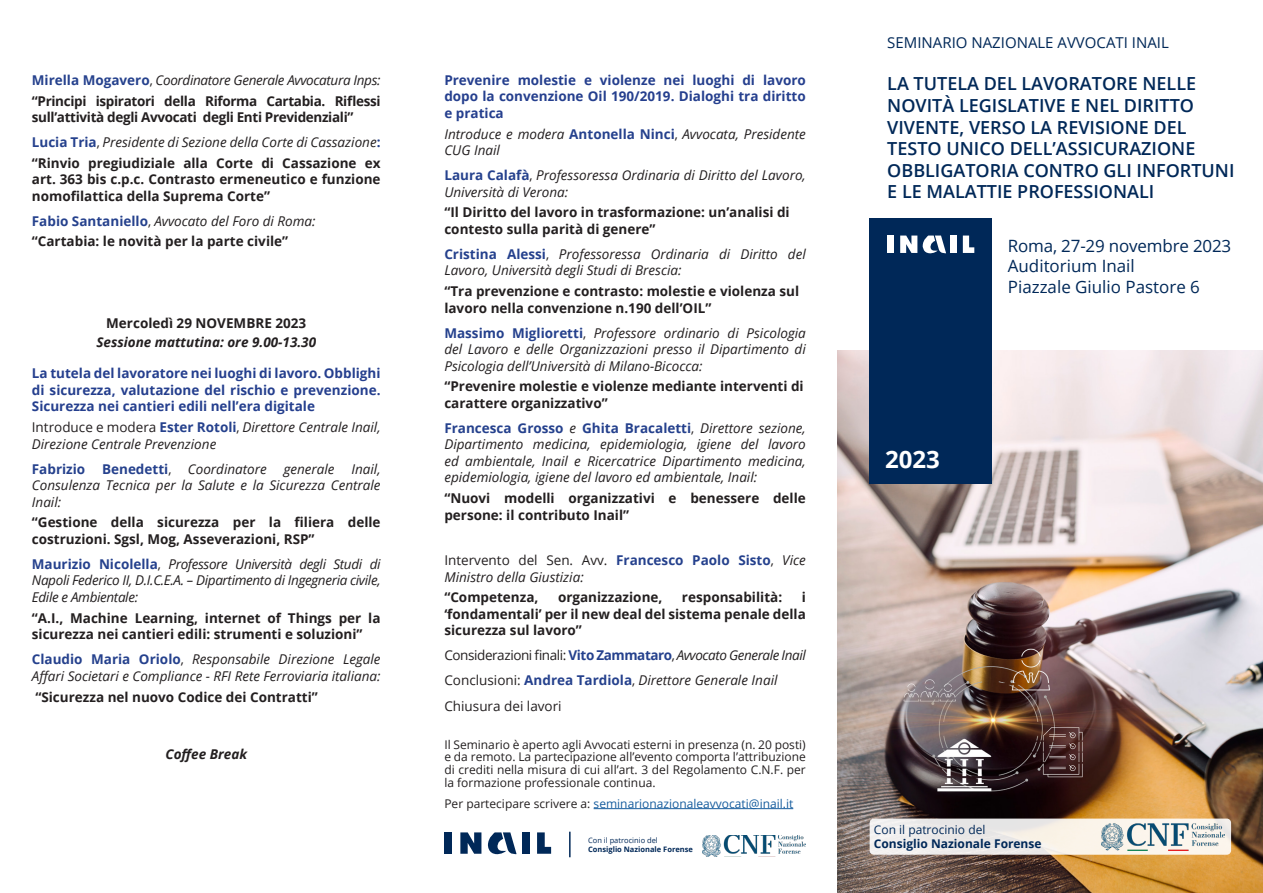
<style>
.page{position:relative;width:1263px;height:893px;background:#fff}
.page>*{position:absolute;margin:0;border:0;box-sizing:border-box;transform-origin:0 0}
.t1{font:700 24px "Open Sans";color:#fff}
.t2{font:600 18px/21.6px "Open Sans";color:#002858}
.t3{font:16.95px/20.4px "Open Sans";color:#002858}
.t4{font:15px "Open Sans";color:#002858}
.autore_intervento{font:italic 13.5px/16.5px "Open Sans";color:#231f20}
.titolo_argomento{font:700 13.5px/16.5px "Open Sans";color:#231f20}
.Stile_di_paragrafo_titolo_sessione{font:700 13.5px/16.5px "Open Sans";color:#253f8e;text-align:justify}
.titolo_argomento-2{font:700 13.5px/16.5px "Open Sans";letter-spacing:-.025em;color:#231f20}
.Paragrafo_semplice{font:italic 13.5px/16.5px "Open Sans";color:#231f20}
.Paragrafo_semplice-2{font:13.5px "Open Sans";letter-spacing:-.03em;color:#231f20}
.autore_intervento-2{font:italic 13.5px "Open Sans";letter-spacing:-.025em;color:#231f20}
.Stile_di_paragrafo_sessioni{font:italic 700 13.5px "Open Sans";color:#231f20}
.titolo_intervento_corsivo{font:700 13.5px "Open Sans";color:#231f20}
.giorno_e_data{font:700 13.5px "Open Sans";color:#231f20}
.Paragrafo_semplice-3{font:13.5px "Open Sans";color:#231f20}
.titolo_intervento_corsivo-2{font:12px/12.6px "Open Sans";color:#231f20;text-align:justify}
.titolo_intervento_corsivo-3{font:12px "Open Sans";color:#175d9e}
.t5{font:700 12px/14.4px "Open Sans";color:#002858}
.t6{font:700 7.5px/9px "Open Sans";color:#002858}
.s1{font-weight:700;font-style:normal;color:#25418d}
.s2{font-family:"Myriad Pro";font-style:normal}
.s3{font-style:normal}
.s4{font-weight:700;color:#25418d}
.s5{font-family:"Myriad Pro"}
.s6{font-style:italic}
.s7{color:#231f20}
.s8{font-weight:400}
</style>
<div class="page">
<img style="left:838px;top:351px;width:425px;height:542px">
<div style="left:870px;top:218px;width:122px;height:266px;background:#002858"></div>
<div style="left:887px;top:236px;width:6px;height:17px;background:#fff"></div>
<div style="left:951px;top:236px;width:6px;height:17px;background:#fff"></div>
<svg style="left:963px;top:236px;width:11px;height:17px"></svg>
<svg style="left:900px;top:236px;width:46px;height:18px"></svg>
<hr style="left:594px;top:808px;width:199px;height:1px;background:#175d9e">
<div style="left:870px;top:819px;width:361px;height:36px;background:#f1eee9;border-radius:4px"></div>
<img style="left:1101px;top:823px;width:124px;height:27px">
<div style="left:444px;top:832px;width:8px;height:22px;background:#002858"></div>
<div style="left:522px;top:832px;width:8px;height:22px;background:#002858"></div>
<svg style="left:537px;top:832px;width:14px;height:22px"></svg>
<svg style="left:460px;top:832px;width:21px;height:22px"></svg>
<svg style="left:488px;top:832px;width:29px;height:23px"></svg>
<img style="left:702px;top:835px;width:104px;height:22px">
<hr style="left:569px;top:832px;width:2px;height:25px;background:#002858">
<p class="autore_intervento-2" style="left:32px;top:71px;width:350px"><span class="s1">Mirella Mogavero</span><span class="s2">,</span> Coordinatore Generale Avvocatura Inps:</p>
<p class="titolo_argomento-2" style="left:32px;top:92px;width:350px">“Principi ispiratori della Riforma Cartabia. Riflessi sull’attività degli Avvocati degli Enti Previdenziali”</p>
<p class="autore_intervento" style="left:32px;top:133px;width:350px"><span class="s1">Lucia Tria</span><span class="s2">,</span> Presidente di Sezione della Corte di Cassazione<span class="s1">:</span></p>
<p class="titolo_argomento" style="left:32px;top:154px;width:350px;text-align:justify">“Rinvio pregiudiziale alla Corte di Cassazione ex art. 363 bis c.p.c. Contrasto ermeneutico e funzione nomofilattica della Suprema Corte”</p>
<p class="autore_intervento" style="left:32px;top:212px;width:285px"><span class="s1">Fabio Santaniello</span><span class="s2">,</span> Avvocato del Foro di Roma:</p>
<p class="titolo_intervento_corsivo" style="left:32px;top:231px;width:258px">“Cartabia: le novità per la parte civile”</p>
<p class="giorno_e_data" style="left:106px;top:314px;width:202px">Mercoledì 29 NOVEMBRE 2023</p>
<p class="Stile_di_paragrafo_sessioni" style="left:96px;top:333px;width:221px">Sessione mattutina: ore 9.00-13.30</p>
<p class="Stile_di_paragrafo_titolo_sessione" style="left:32px;top:365px;width:350px">La tutela del lavoratore nei luoghi di lavoro. Obblighi di sicurezza, valutazione del rischio e prevenzione.<br>Sicurezza nei cantieri edili nell’era digitale</p>
<p class="Paragrafo_semplice" style="left:32px;top:419px;width:350px"><span class="s3">Introduce e modera</span> <span class="s1">Ester Rotoli</span><span class="s2">,</span> Direttore Centrale Inail,<br>Direzione Centrale Prevenzione</p>
<p class="autore_intervento" style="left:32px;top:460px;width:350px;text-align:justify"><span class="s1">Fabrizio Benedetti</span><span class="s2">,</span> Coordinatore generale Inail, Consulenza Tecnica per la Salute e la Sicurezza Centrale Inail:</p>
<p class="titolo_argomento" style="left:32px;top:514px;width:350px">“Gestione della sicurezza per la filiera delle costruzioni. Sgsl, Mog, Asseverazioni, RSP”</p>
<p class="autore_intervento" style="left:32px;top:555px;width:350px;text-align:justify"><span class="s1">Maurizio Nicolella</span><span class="s2">,</span> Professore Università degli Studi di Napoli Federico II, D.I.C.E.A. – Dipartimento di Ingegneria civile, Edile e Ambientale:</p>
<p class="titolo_argomento" style="left:32px;top:609px;width:350px">“A.I., Machine Learning, internet of Things per la sicurezza nei cantieri edili: strumenti e soluzioni”</p>
<p class="autore_intervento" style="left:32px;top:651px;width:350px"><span class="s1">Claudio Maria Oriolo</span><span class="s2">,</span> Responsabile Direzione Legale<br>Affari Societari e Compliance - RFI Rete Ferroviaria italiana:</p>
<p class="titolo_argomento" style="left:35px;top:688px;width:284px">“Sicurezza nel nuovo Codice dei Contratti”</p>
<p class="Stile_di_paragrafo_sessioni" style="left:165px;top:745px;width:83px">Coffee Break</p>
<p class="Stile_di_paragrafo_titolo_sessione" style="left:444px;top:71px;width:363px">Prevenire molestie e violenze nei luoghi di lavoro dopo la convenzione Oil 190/2019. Dialoghi tra diritto e pratica</p>
<p class="autore_intervento" style="left:444px;top:125px;width:363px">Introduce e modera <span class="s1">Antonella Ninci</span><span class="s2">,</span> Avvocata, Presidente<br>CUG Inail</p>
<p class="autore_intervento" style="left:444px;top:166px;width:363px"><span class="s1">Laura Calafà</span><span class="s2">,</span> Professoressa Ordinaria di Diritto del Lavoro,<br>Università di Verona:</p>
<p class="titolo_argomento" style="left:444px;top:204px;width:347px">“Il Diritto del lavoro in trasformazione: un’analisi di contesto sulla parità di genere”</p>
<p class="autore_intervento" style="left:444px;top:245px;width:363px"><span class="s1">Cristina Alessi</span><span class="s2">,</span> Professoressa Ordinaria di Diritto del<br>Lavoro, Università degli Studi di Brescia:</p>
<p class="titolo_argomento" style="left:444px;top:283px;width:356px">“Tra prevenzione e contrasto: molestie e violenza sul lavoro nella convenzione n.190 dell’OIL”</p>
<p class="autore_intervento" style="left:444px;top:324px;width:363px;text-align:justify"><span class="s1">Massimo Miglioretti</span><span class="s2">,</span> Professore ordinario di Psicologia del Lavoro e delle Organizzazioni presso il Dipartimento di Psicologia dell’Università di Milano-Bicocca:</p>
<p class="titolo_argomento" style="left:444px;top:378px;width:361px">“Prevenire molestie e violenze mediante interventi di carattere organizzativo”</p>
<p class="autore_intervento" style="left:444px;top:419px;width:363px;text-align:justify"><span class="s1">Francesca Grosso</span> e <span class="s1">Ghita Bracaletti</span><span class="s2">,</span> Direttore sezione, Dipartimento medicina, epidemiologia, igiene del lavoro ed ambientale, Inail e Ricercatrice Dipartimento medicina, epidemiologia, igiene del lavoro ed ambientale, Inail:</p>
<p class="titolo_argomento" style="left:444px;top:490px;width:363px">“Nuovi modelli organizzativi e benessere delle persone: il contributo Inail”</p>
<p class="autore_intervento" style="left:444px;top:552px;width:363px"><span class="s3">Intervento del Sen. Avv.</span> <span class="s1">Francesco Paolo Sisto</span><span class="s2">,</span> Vice<br>Ministro della Giustizia:</p>
<p class="titolo_argomento" style="left:444px;top:589px;width:96px">“Competenza,</p>
<p class="titolo_argomento" style="left:558px;top:589px;width:106px">organizzazione,</p>
<p class="titolo_argomento" style="left:682px;top:589px;width:102px">responsabilità:</p>
<p class="titolo_argomento" style="left:444px;top:589px;width:363px;text-align:justify;text-indent:357px">i ‘fondamentali’ per il new deal del sistema penale della sicurezza sul lavoro”</p>
<p class="Paragrafo_semplice-2" style="left:444px;top:646px;width:363px">Considerazioni finali: <span class="s4">Vito Zammataro</span><span class="s5">,</span> <span class="s6">Avvocato Generale Inail</span></p>
<p class="autore_intervento" style="left:444px;top:672px;width:335px"><span class="s3">Conclusioni:</span> <span class="s1">Andrea Tardiola</span><span class="s2">,</span> Direttore Generale Inail</p>
<p class="Paragrafo_semplice-3" style="left:444px;top:696px;width:119px">Chiusura dei lavori</p>
<p class="titolo_intervento_corsivo-2" style="left:444px;top:738px;width:363px">Il Seminario è aperto agli Avvocati esterni in presenza (n. 20 posti) e da remoto. La partecipazione all’evento comporta l’attribuzione di crediti nella misura di cui all’art. 3 del Regolamento C.N.F. per la formazione professionale continua.</p>
<p class="titolo_intervento_corsivo-3" style="left:444px;top:795px;width:350px"><span class="s7">Per partecipare scrivere a:</span> seminarionazionaleavvocati@inail.it</p>
<p class="t6" style="left:588px;top:836px;width:106px"><span class="s8">Con il patrocinio del<br></span>Consiglio Nazionale Forense</p>
<p class="t4" style="left:887px;top:32px;width:283px">SEMINARIO NAZIONALE AVVOCATI INAIL</p>
<p class="t2" style="left:887px;top:73px;width:349px">LA TUTELA DEL LAVORATORE NELLE<br>NOVITÀ LEGISLATIVE E NEL DIRITTO<br>VIVENTE, VERSO LA REVISIONE DEL<br>TESTO UNICO DELL’ASSICURAZIONE<br>OBBLIGATORIA CONTRO GLI INFORTUNI</p>
<p class="t2" style="left:887px;top:181px;width:269px">E LE MALATTIE PROFESSIONALI</p>
<p class="t1" style="left:885px;top:442px;width:56px">2023</p>
<p class="t3" style="left:1008px;top:235px;width:225px">Roma, 27-29 novembre 2023<br>Auditorium Inail<br>Piazzale Giulio Pastore 6</p>
<p class="t5" style="left:874px;top:822px;width:169px"><span class="s8">Con il patrocinio del<br></span>Consiglio Nazionale Forense</p>
</div>
